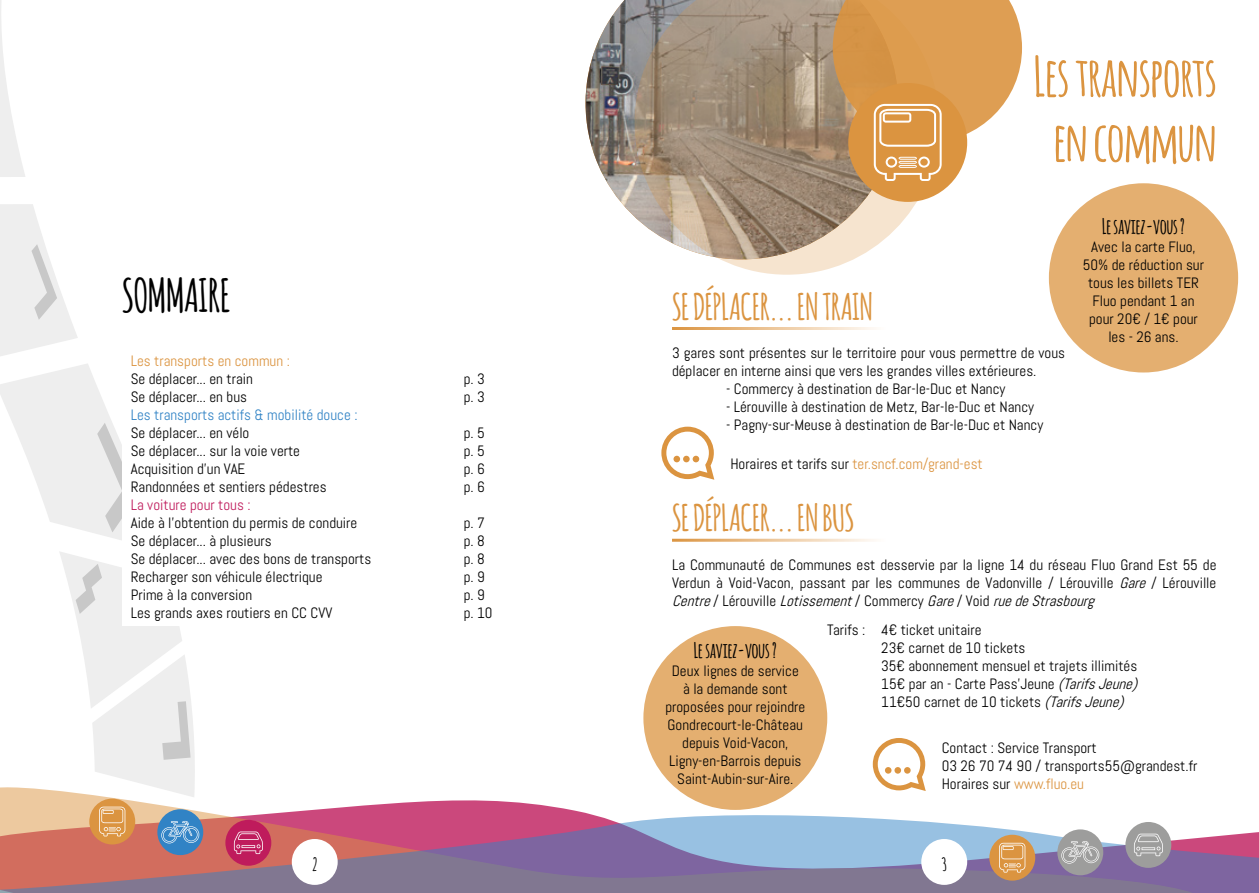
<style>
.page{position:relative;width:1259px;height:893px;background:#fff}
.page>*{position:absolute;margin:0;border:0;box-sizing:border-box;transform-origin:0 0}
.t1{font:700 54px/64.8px "Amatic";color:#db9440;text-align:center}
.t2{font:700 45px "Amatic";color:#000}
.t3{font:700 36px "Amatic";color:#db9440}
.t4{font:700 21px "Amatic";color:#000}
.t5{font:700 18px "Amatic";color:#000}
.t6{font:15px/18px "Abel";color:#000}
.t7{font:15px "Abel";color:#db9440}
.t8{font:15px "Abel";color:#3183c5}
.t9{font:15px "Abel";color:#bf1b5c}
.s1{color:#000}
.s2{font-style:italic}
.s3{color:#db9440}
</style>
<div class="page">
<svg style="left:0;top:786px;width:926px;height:28px"></svg>
<svg style="left:0;top:814px;width:1259px;height:79px;background:#a686a0"></svg>
<div style="left:292px;top:839px;width:46px;height:46px;background:#fff;border-radius:50%"></div>
<div style="left:921px;top:839px;width:46px;height:46px;background:#fff;border-radius:50%"></div>
<div style="left:989px;top:835px;width:46px;height:46px;background:#db9440;border-radius:50%"></div>
<svg style="left:999px;top:843px;width:26px;height:29px"></svg>
<div style="left:89px;top:799px;width:46px;height:45px;background:#db9440;border-radius:50%"></div>
<svg style="left:99px;top:807px;width:26px;height:29px"></svg>
<div style="left:225px;top:820px;width:46px;height:46px;background:#bf1b5c;border-radius:50%"></div>
<svg style="left:234px;top:831px;width:29px;height:23px"></svg>
<div style="left:157px;top:809px;width:46px;height:46px;background:#3183c5;border-radius:50%"></div>
<svg style="left:161px;top:821px;width:38px;height:22px"></svg>
<div style="left:1125px;top:822px;width:46px;height:46px;background:#9d9d9c;border-radius:50%"></div>
<svg style="left:1134px;top:834px;width:28px;height:22px"></svg>
<div style="left:1057px;top:829px;width:46px;height:46px;background:#9d9d9c;border-radius:50%"></div>
<svg style="left:1061px;top:841px;width:38px;height:23px"></svg>
<svg style="left:0;top:0;width:25px;height:177px"></svg>
<svg style="left:0;top:204px;width:196px;height:593px"></svg>
<div style="left:122px;top:342px;width:385px;height:284px;background:#fff"></div>
<img style="left:585px;top:0;width:49px;height:216px">
<svg style="left:634px;top:0;width:305px;height:275px;background:#b4a493"></svg>
<div style="left:1049px;top:183px;width:189px;height:189px;background:#e4af70;border-radius:50%"></div>
<div style="left:848px;top:83px;width:119px;height:119px;background:#db9440;border-radius:50%"></div>
<svg style="left:832px;top:0;width:190px;height:181px"></svg>
<svg style="left:661px;top:427px;width:53px;height:53px"></svg>
<div style="left:692px;top:456px;width:7px;height:6px;background:#db9440;border-radius:50%"></div>
<svg style="left:873px;top:738px;width:52px;height:53px"></svg>
<div style="left:885px;top:767px;width:6px;height:7px;background:#db9440;border-radius:50%"></div>
<div style="left:894px;top:767px;width:7px;height:7px;background:#db9440;border-radius:50%"></div>
<div style="left:904px;top:767px;width:6px;height:7px;background:#db9440;border-radius:50%"></div>
<div style="left:643px;top:626px;width:184px;height:184px;background:#e4af70;border-radius:50%"></div>
<h2 class="t2" style="left:122px;top:263px;width:109px">SOMMAIRE</h2>
<p class="t7" style="left:131px;top:351px;width:161px">Les transports en commun :</p>
<p class="t6" style="left:131px;top:369px;width:124px">Se déplacer... en train</p>
<p class="t6" style="left:464px;top:369px;width:23px">p. 3</p>
<p class="t6" style="left:131px;top:387px;width:118px">Se déplacer... en bus</p>
<p class="t6" style="left:464px;top:387px;width:23px">p. 3</p>
<p class="t8" style="left:131px;top:405px;width:228px">Les transports actifs &amp; mobilité douce :</p>
<p class="t6" style="left:131px;top:423px;width:120px">Se déplacer... en vélo</p>
<p class="t6" style="left:464px;top:423px;width:23px">p. 5</p>
<p class="t6" style="left:131px;top:441px;width:171px">Se déplacer... sur la voie verte</p>
<p class="t6" style="left:464px;top:441px;width:23px">p. 5</p>
<p class="t6" style="left:131px;top:459px;width:116px">Acquisition d’un VAE</p>
<p class="t6" style="left:464px;top:459px;width:23px">p. 6</p>
<p class="t6" style="left:131px;top:477px;width:197px">Randonnées et sentiers pédestres</p>
<p class="t6" style="left:464px;top:477px;width:23px">p. 6</p>
<p class="t9" style="left:131px;top:495px;width:121px">La voiture pour tous :</p>
<p class="t6" style="left:131px;top:513px;width:228px">Aide à l’obtention du permis de conduire</p>
<p class="t6" style="left:464px;top:513px;width:23px">p. 7</p>
<p class="t6" style="left:131px;top:531px;width:142px">Se déplacer... à plusieurs</p>
<p class="t6" style="left:464px;top:531px;width:23px">p. 8</p>
<p class="t6" style="left:131px;top:549px;width:242px">Se déplacer... avec des bons de transports</p>
<p class="t6" style="left:464px;top:549px;width:23px">p. 8</p>
<p class="t6" style="left:131px;top:567px;width:193px">Recharger son véhicule électrique</p>
<p class="t6" style="left:464px;top:567px;width:23px">p. 9</p>
<p class="t6" style="left:131px;top:585px;width:123px">Prime à la conversion</p>
<p class="t6" style="left:464px;top:585px;width:23px">p. 9</p>
<p class="t6" style="left:131px;top:603px;width:203px">Les grands axes routiers en CC CVV</p>
<p class="t6" style="left:464px;top:603px;width:30px">p. 10</p>
<h3 class="t3" style="left:672px;top:281px;width:202px">SE DÉPLACER... EN TRAIN</h3>
<h1 class="t1" style="left:1034px;top:42px;width:184px">Les transports en commun</h1>
<h3 class="t4" style="left:1102px;top:212px;width:84px">Le saviez-vous ?</h3>
<p class="t6" style="left:1083px;top:238px;width:123px;text-align:center">Avec la carte Fluo,<br>50% de réduction sur tous les billets TER<br>Fluo pendant 1 an pour 20€ / 1€ pour les - 26 ans.</p>
<p class="t6" style="left:672px;top:344px;width:394px">3 gares sont présentes sur le territoire pour vous permettre de vous déplacer en interne ainsi que vers les grandes villes extérieures.</p>
<p class="t6" style="left:726px;top:380px;width:281px">- Commercy à destination de Bar-le-Duc et Nancy</p>
<p class="t6" style="left:726px;top:398px;width:309px">- Lérouville à destination de Metz, Bar-le-Duc et Nancy</p>
<p class="t6" style="left:726px;top:416px;width:319px">- Pagny-sur-Meuse à destination de Bar-le-Duc et Nancy</p>
<p class="t7" style="left:730px;top:454px;width:254px"><span class="s1">Horaires et tarifs sur</span> ter.sncf.com/grand-est</p>
<h3 class="t3" style="left:672px;top:492px;width:183px">SE DÉPLACER... EN BUS</h3>
<p class="t6" style="left:672px;top:556px;width:546px;text-align:justify">La Communauté de Communes est desservie par la ligne 14 du réseau Fluo Grand Est 55 de Verdun à Void-Vacon, passant par les communes de Vadonville / Lérouville <span class="s2">Gare</span>/ Lérouville <span class="s2">Centre</span>/ L é r o u v i l l e <span class="s2">Lotissement</span>/ C o m m e r c y <span class="s2">Gare</span>/ V o i d <span class="s2">ruedeStrasbourg</span></p>
<h3 class="t4" style="left:694px;top:635px;width:84px">Le saviez-vous ?</h3>
<p class="t6" style="left:665px;top:662px;width:141px;text-align:center">Deux lignes de service<br>à la demande sont proposées pour rejoindre<br>Gondrecourt-le-Château depuis Void-Vacon,<br>Ligny-en-Barrois depuis<br>Saint-Aubin-sur-Aire.</p>
<p class="t6" style="left:881px;top:621px;width:262px;text-indent:-54px">Tarifs : 4€ ticket unitaire<br>23€ carnet de 10 tickets<br>35€ abonnement mensuel et trajets illimités 15€ par an - Carte Pass’Jeune <span class="s2">(TarifsJeune)<br></span>11€50 carnet de 10 tickets <span class="s2">(TarifsJeune)</span></p>
<p class="t6" style="left:941px;top:738px;width:257px">Contact : Service Transport<br>03 26 70 74 90 / transports55@grandest.fr<br>Horaires sur <span class="s3">www.fluo.eu</span></p>
<p class="t5" style="left:312px;top:851px;width:6px">2</p>
<p class="t5" style="left:942px;top:851px;width:6px">3</p>
</div>
